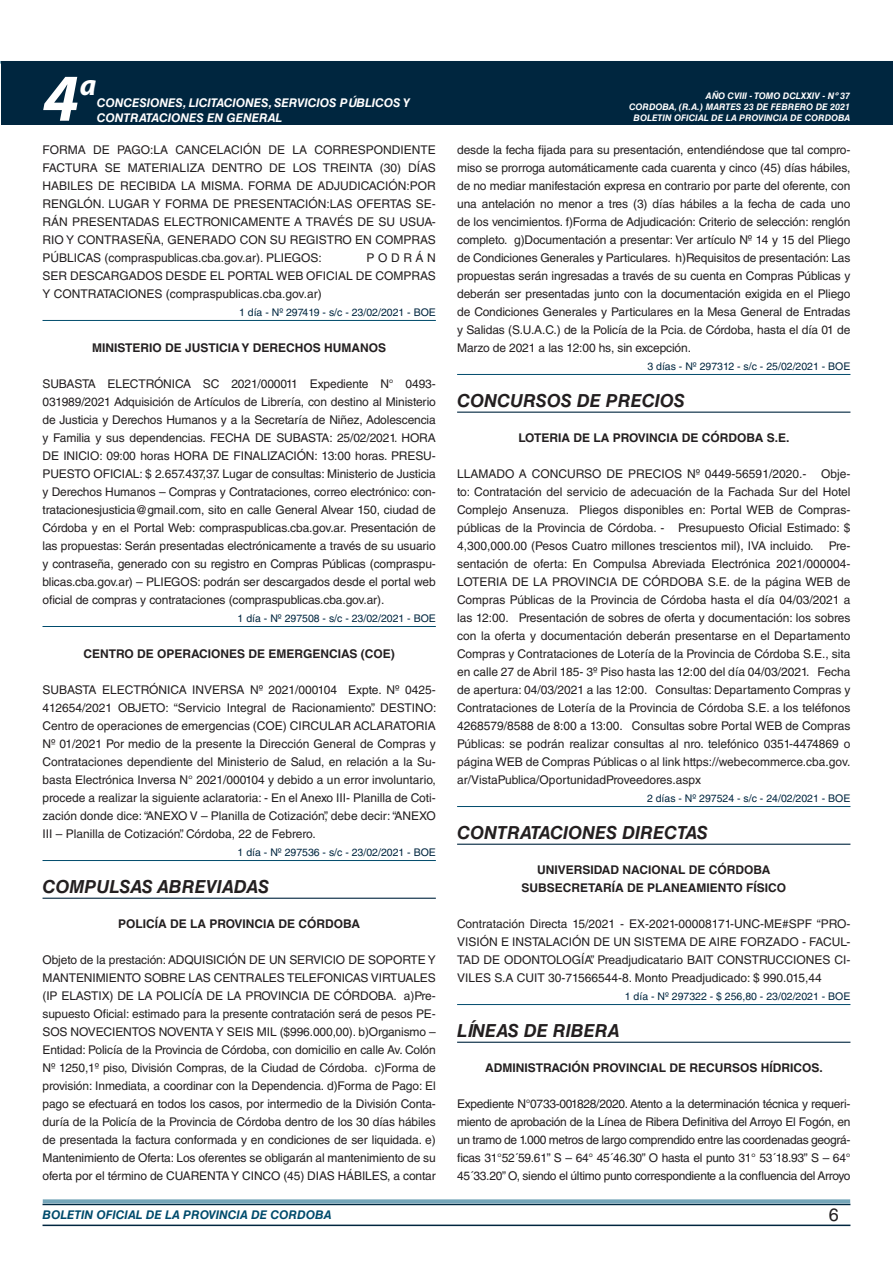
<style>
.page{position:relative;width:893px;height:1263px;background:#fff}
.page>*{position:absolute;margin:0;border:0;box-sizing:border-box;transform-origin:0 0}
.t1{font:italic 700 67.5px "Myriad Pro";color:#fff}
.t2{font:italic 700 30px "Myriad Pro";color:#fff}
.NOMBRE_DE_MINISTERIO{font:italic 700 18px "Helvetica LT Std";color:#231f20}
.t3{font:18px "Helvetica LT Std";color:#231f20}
.TEXTO_BASE{font:12px/18px "Helvetica LT Std";letter-spacing:-.01em;color:#231f20;text-align:justify}
.RESUELVE{font:700 12px "Helvetica LT Std";color:#231f20}
.t4{font:italic 700 12px/14.4px "Helvetica LT Std";color:#fff}
.t5{font:italic 700 12px "Helvetica LT Std";color:#004b6c}
.FECHA_DE_VENCIMIENTO{font:10.5px "Helvetica LT Std";color:#00263f}
.t6{font:italic 700 9px/10.8px "Helvetica LT Std";color:#fff;text-align:right}
</style>
<div class="page">
<hr style="left:43px;top:1224px;width:807px;height:2px;background:#00263f">
<div style="left:42px;top:1198px;width:809px;height:8px;background:#fff;opacity:.75"></div>
<div style="left:1px;top:61px;width:892px;height:64px;background:#00263f"></div>
<hr style="left:43px;top:320px;width:393px;height:1px;background:#004b6c">
<hr style="left:43px;top:626px;width:393px;height:1px;background:#004b6c">
<hr style="left:43px;top:860px;width:393px;height:1px;background:#004b6c">
<hr style="left:43px;top:898px;width:393px;height:1px;background:#00263f">
<hr style="left:457px;top:374px;width:393px;height:1px;background:#004b6c">
<hr style="left:457px;top:412px;width:393px;height:1px;background:#00263f">
<hr style="left:457px;top:806px;width:393px;height:1px;background:#004b6c">
<hr style="left:457px;top:844px;width:393px;height:1px;background:#00263f">
<hr style="left:457px;top:1004px;width:393px;height:1px;background:#004b6c">
<hr style="left:457px;top:1042px;width:393px;height:1px;background:#00263f">
<h1 class="t1" style="left:43px;top:54px;width:38px">4</h1>
<h2 class="t2" style="left:80px;top:66px;width:18px">a</h2>
<p class="t4" style="left:97px;top:96px;width:315px">CONCESIONES, LICITACIONES, SERVICIOS PÚBLICOS Y<br>CONTRATACIONES EN GENERAL</p>
<p class="TEXTO_BASE" style="left:43px;top:141px;width:395px">FORMA DE PAGO:LA CANCELACIÓN DE LA CORRESPONDIENTE FACTURA SE MATERIALIZA DENTRO DE LOS TREINTA (30) DÍAS HABILES DE RECIBIDA LA MISMA. FORMA DE ADJUDICACIÓN:POR RENGLÓN. LUGAR Y FORMA DE PRESENTACIÓN:LAS OFERTAS SE-RÁN PRESENTADAS ELECTRONICAMENTE A TRAVÉS DE SU USUA-RIO Y CONTRASEÑA, GENERADO CON SU REGISTRO EN COMPRAS PÚBLICAS (compraspublicas.cba.gov.ar). PLIEGOS:</p>
<p class="TEXTO_BASE" style="left:43px;top:249px;width:395px;text-indent:324px">PODRÁN SER DESCARGADOS DESDE EL PORTAL WEB OFICIAL DE COMPRAS Y CONTRATACIONES (compraspublicas.cba.gov.ar)</p>
<p class="FECHA_DE_VENCIMIENTO" style="left:239px;top:306px;width:198px">1 día - Nº 297419 - s/c - 23/02/2021 - BOE</p>
<p class="RESUELVE" style="left:92px;top:340px;width:296px">MINISTERIO DE JUSTICIA Y DERECHOS HUMANOS</p>
<p class="TEXTO_BASE" style="left:43px;top:375px;width:395px">SUBASTA ELECTRÓNICA SC 2021/000011 Expediente N° 0493- 031989/2021 Adquisición de Artículos de Librería, con destino al Ministerio de Justicia y Derechos Humanos y a la Secretaría de Niñez, Adolescencia y Familia y sus dependencias. FECHA DE SUBASTA: 25/02/2021. HORA DE INICIO: 09:00 horas HORA DE FINALIZACIÓN: 13:00 horas. PRESU-PUESTO OFICIAL: $ 2.657.437,37. Lugar de consultas: Ministerio de Justicia y Derechos Humanos – Compras y Contrataciones, correo electrónico: con&shy;tratacionesjusticia@gmail.com, sito en calle General Alvear 150, ciudad de Córdoba y en el Portal Web: compraspublicas.cba.gov.ar. Presentación de las propuestas: Serán presentadas electrónicamente a través de su usuario y contraseña, generado con su registro en Compras Públicas (compraspu&shy;blicas.cba.gov.ar) – PLIEGOS: podrán ser descargados desde el portal web oficial de compras y contrataciones (compraspublicas.cba.gov.ar).</p>
<p class="FECHA_DE_VENCIMIENTO" style="left:238px;top:612px;width:200px">1 día - Nº 297508 - s/c - 23/02/2021 - BOE</p>
<p class="RESUELVE" style="left:84px;top:646px;width:313px">CENTRO DE OPERACIONES DE EMERGENCIAS (COE)</p>
<p class="TEXTO_BASE" style="left:43px;top:681px;width:395px">SUBASTA ELECTRÓNICA INVERSA Nº 2021/000104 Expte. Nº 0425- 412654/2021 OBJETO: “Servicio Integral de Racionamiento”. DESTINO:<br>Centro de operaciones de emergencias (COE) CIRCULAR ACLARATORIA Nº 01/2021 Por medio de la presente la Dirección General de Compras y Contrataciones dependiente del Ministerio de Salud, en relación a la Su&shy;basta Electrónica Inversa N° 2021/000104 y debido a un error involuntario, procede a realizar la siguiente aclaratoria: - En el Anexo III- Planilla de Coti&shy;zación donde dice: “ANEXO V – Planilla de Cotización”, debe decir: “ANEXO III – Planilla de Cotización”. Córdoba, 22 de Febrero.</p>
<p class="FECHA_DE_VENCIMIENTO" style="left:238px;top:846px;width:200px">1 día - Nº 297536 - s/c - 23/02/2021 - BOE</p>
<p class="NOMBRE_DE_MINISTERIO" style="left:43px;top:876px;width:228px">COMPULSAS ABREVIADAS</p>
<p class="RESUELVE" style="left:118px;top:916px;width:244px">POLICÍA DE LA PROVINCIA DE CÓRDOBA</p>
<p class="TEXTO_BASE" style="left:43px;top:951px;width:395px">Objeto de la prestación: ADQUISICIÓN DE UN SERVICIO DE SOPORTE Y MANTENIMIENTO SOBRE LAS CENTRALES TELEFONICAS VIRTUALES (IP ELASTIX) DE LA POLICÍA DE LA PROVINCIA DE CÓRDOBA. a)Pre&shy;supuesto Oficial: estimado para la presente contratación será de pesos PE-SOS NOVECIENTOS NOVENTA Y SEIS MIL ($996.000,00). b)Organismo – Entidad: Policía de la Provincia de Córdoba, con domicilio en calle Av. Colón Nº 1250,1º piso, División Compras, de la Ciudad de Córdoba. c)Forma de provisión: Inmediata, a coordinar con la Dependencia. d)Forma de Pago: El pago se efectuará en todos los casos, por intermedio de la División Conta&shy;duría de la Policía de la Provincia de Córdoba dentro de los 30 días hábiles de presentada la factura conformada y en condiciones de ser liquidada. e)<br>Mantenimiento de Oferta: Los oferentes se obligarán al mantenimiento de su oferta por el término de CUARENTA Y CINCO (45) DIAS HÁBILES, a contar</p>
<p class="t6" style="left:629px;top:91px;width:223px">AÑO CVIII - TOMO DCLXXIV - Nº 37<br>CORDOBA, (R.A.) MARTES 23 DE FEBRERO DE 2021</p>
<p class="t6" style="left:634px;top:112px;width:218px">BOLETIN OFICIAL DE LA PROVINCIA DE CORDOBA</p>
<p class="TEXTO_BASE" style="left:457px;top:141px;width:395px">desde la fecha fijada para su presentación, entendiéndose que tal compro&shy;miso se prorroga automáticamente cada cuarenta y cinco (45) días hábiles, de no mediar manifestación expresa en contrario por parte del oferente, con una antelación no menor a tres (3) días hábiles a la fecha de cada uno de los vencimientos. f)Forma de Adjudicación: Criterio de selección: renglón completo. g)Documentación a presentar: Ver artículo Nº 14 y 15 del Pliego de Condiciones Generales y Particulares. h)Requisitos de presentación: Las propuestas serán ingresadas a través de su cuenta en Compras Públicas y deberán ser presentadas junto con la documentación exigida en el Pliego de Condiciones Generales y Particulares en la Mesa General de Entradas y Salidas (S.U.A.C.) de la Policía de la Pcia. de Córdoba, hasta el día 01 de Marzo de 2021 a las 12:00 hs, sin excepción.</p>
<p class="FECHA_DE_VENCIMIENTO" style="left:647px;top:360px;width:205px">3 días - Nº 297312 - s/c - 25/02/2021 - BOE</p>
<p class="NOMBRE_DE_MINISTERIO" style="left:457px;top:390px;width:229px">CONCURSOS DE PRECIOS</p>
<p class="RESUELVE" style="left:518px;top:430px;width:273px">LOTERIA DE LA PROVINCIA DE CÓRDOBA S.E.</p>
<p class="TEXTO_BASE" style="left:457px;top:465px;width:395px">LLAMADO A CONCURSO DE PRECIOS Nº 0449-56591/2020.- Obje&shy;to: Contratación del servicio de adecuación de la Fachada Sur del Hotel Complejo Ansenuza. Pliegos disponibles en: Portal WEB de Compras&shy;públicas de la Provincia de Córdoba. - Presupuesto Oficial Estimado: $ 4,300,000.00 (Pesos Cuatro millones trescientos mil), IVA incluido.</p>
<p class="TEXTO_BASE" style="left:457px;top:537px;width:395px;text-indent:372px">Pre&shy;sentación de oferta: En Compulsa Abreviada Electrónica 2021/000004- LOTERIA DE LA PROVINCIA DE CÓRDOBA S.E. de la página WEB de Compras Públicas de la Provincia de Córdoba hasta el día 04/03/2021 a las 12:00. Presentación de sobres de oferta y documentación: los sobres con la oferta y documentación deberán presentarse en el Departamento Compras y Contrataciones de Lotería de la Provincia de Córdoba S.E., sita en calle 27 de Abril 185- 3º Piso hasta las 12:00 del día 04/03/2021. Fecha de apertura: 04/03/2021 a las 12:00. Consultas: Departamento Compras y Contrataciones de Lotería de la Provincia de Córdoba S.E. a los teléfonos 4268579/8588 de 8:00 a 13:00. Consultas sobre Portal WEB de Compras Públicas: se podrán realizar consultas al nro. telefónico 0351-4474869 o página WEB de Compras Públicas o al link https://webecommerce.cba.gov. ar/VistaPublica/OportunidadProveedores.aspx</p>
<p class="FECHA_DE_VENCIMIENTO" style="left:647px;top:792px;width:205px">2 días - Nº 297524 - s/c - 24/02/2021 - BOE</p>
<p class="NOMBRE_DE_MINISTERIO" style="left:457px;top:822px;width:252px">CONTRATACIONES DIRECTAS</p>
<p class="RESUELVE" style="left:537px;top:862px;width:235px">UNIVERSIDAD NACIONAL DE CÓRDOBA</p>
<p class="RESUELVE" style="left:522px;top:880px;width:266px">SUBSECRETARÍA DE PLANEAMIENTO FÍSICO</p>
<p class="TEXTO_BASE" style="left:457px;top:915px;width:395px">Contratación Directa 15/2021 - EX-2021-00008171-UNC-ME#SPF “PRO-VISIÓN E INSTALACIÓN DE UN SISTEMA DE AIRE FORZADO - FACUL-TAD DE ODONTOLOGÍA”. Preadjudicatario BAIT CONSTRUCCIONES CI-VILES S.A CUIT 30-71566544-8. Monto Preadjudicado: $ 990.015,44</p>
<p class="FECHA_DE_VENCIMIENTO" style="left:625px;top:990px;width:227px">1 día - Nº 297322 - $ 256,80 - 23/02/2021 - BOE</p>
<p class="NOMBRE_DE_MINISTERIO" style="left:457px;top:1020px;width:164px">LÍNEAS DE RIBERA</p>
<p class="RESUELVE" style="left:485px;top:1060px;width:339px">ADMINISTRACIÓN PROVINCIAL DE RECURSOS HÍDRICOS.</p>
<p class="TEXTO_BASE" style="left:457px;top:1095px;width:395px">Expediente N°0733-001828/2020. Atento a la determinación técnica y requeri&shy;miento de aprobación de la Línea de Ribera Definitiva del Arroyo El Fogón, en un tramo de 1.000 metros de largo comprendido entre las coordenadas geográ&shy;ficas 31°52´59.61” S – 64° 45´46.30” O hasta el punto 31° 53´18.93” S – 64° 45´33.20” O, siendo el último punto correspondiente a la confluencia del Arroyo</p>
<p class="t5" style="left:43px;top:1208px;width:290px">BOLETIN OFICIAL DE LA PROVINCIA DE CORDOBA</p>
<h3 class="t3" style="left:829px;top:1204px;width:12px">6</h3>
</div>
